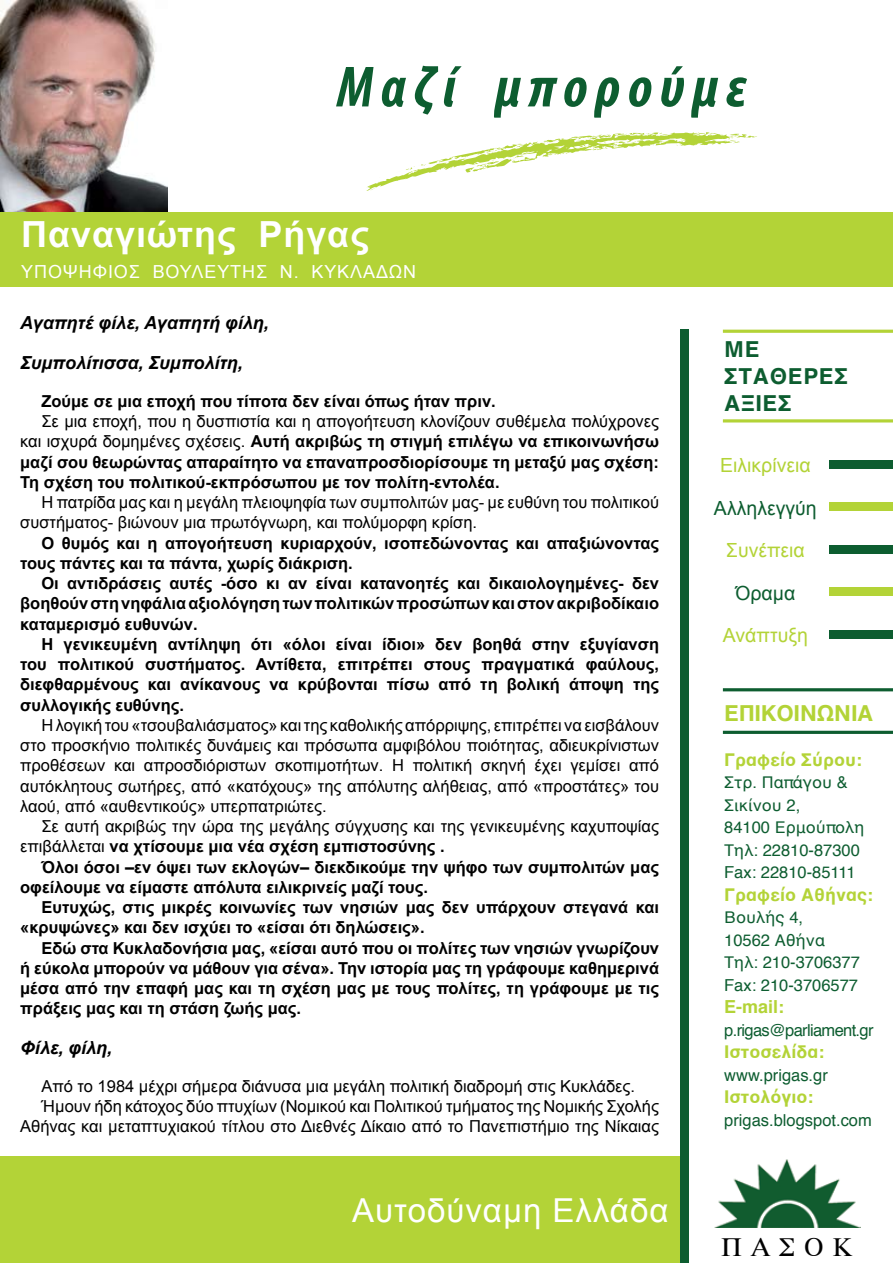
<style>
.page{position:relative;width:893px;height:1263px;background:#fff}
.page>*{position:absolute;margin:0;border:0;box-sizing:border-box;transform-origin:0 0}
.t1{font:italic 700 condensed 58.5px "Myriad Pro";letter-spacing:.13em;color:#0d5d30}
.t2{font:700 36px "Arial";letter-spacing:.025em;color:#fff}
.t3{font:33px "Arial";letter-spacing:.03em;color:#fff}
.t4{font:700 22.5px/27px "Helvetica";letter-spacing:.025em;color:#0d5d30}
.t5{font:700 22.5px "Helvetica";letter-spacing:-.02em;color:#b3d337}
.t6{font:19.5px "Arial";color:#b3d337}
.t7{font:19.5px "Arial";color:#0d5d30}
.t8{font:italic 700 18px/39.6px "Arial";color:#000}
.t9{font:700 18px "Helvetica";color:#b3d337}
.t10{font:18px "Arial";letter-spacing:.05em;color:#fff}
.t11{font:700 16.5px/20.2px "Arial";color:#000;text-align:justify}
.t12{font:16.5px/20.2px "Arial";color:#000}
.t13{font:16.5px/22.5px "Helvetica";color:#0d5d30}
.t14{font:16.5px "Helvetica";letter-spacing:-.04em;color:#0d5d30}
.s1{font-weight:400}
.s2{font-weight:700}
</style>
<div class="page">
<img style="left:0;top:0;width:167px;height:213px">
<img style="left:715px;top:1159px;width:145px;height:68px">
<svg style="left:366px;top:132px;width:391px;height:59px"></svg>
<div style="left:0;top:1157px;width:680px;height:106px;background:#b3d337"></div>
<div style="left:0;top:213px;width:893px;height:42px;background:#b3d337"></div>
<div style="left:0;top:255px;width:893px;height:32px;background:#b3d337"></div>
<div style="left:680px;top:330px;width:9px;height:933px;background:#0d5d30"></div>
<div style="left:829px;top:460px;width:64px;height:8px;background:#0d5d30"></div>
<div style="left:829px;top:502px;width:64px;height:9px;background:#b3d337"></div>
<div style="left:829px;top:587px;width:64px;height:9px;background:#b3d337"></div>
<div style="left:829px;top:630px;width:64px;height:8px;background:#0d5d30"></div>
<div style="left:829px;top:545px;width:64px;height:8px;background:#0d5d30"></div>
<hr style="left:723px;top:330px;width:170px;height:3px;background:#b3d337">
<hr style="left:723px;top:688px;width:170px;height:3px;background:#0d5d30">
<hr style="left:723px;top:419px;width:170px;height:3px;background:#b3d337">
<hr style="left:723px;top:731px;width:170px;height:3px;background:#0d5d30">
<h1 class="t1" style="left:337px;top:50px;width:411px">Μαζί μπορούμε</h1>
<h2 class="t2" style="left:21px;top:211px;width:349px">Παναγιώτης Ρήγας</h2>
<p class="t10" style="left:21px;top:260px;width:397px">ΥΠΟΨΗΦΙΟΣ ΒΟΥΛΕΥΤΗΣ Ν. ΚΥΚΛΑΔΩΝ</p>
<p class="t8" style="left:20px;top:304px;width:250px">Αγαπητέ φίλε, Αγαπητή φίλη,<br>Συμπολίτισσα, Συμπολίτη,</p>
<p class="t11" style="left:41px;top:392px;width:456px">Ζούμε σε μια εποχή που τίποτα δεν είναι όπως ήταν πριν.</p>
<p class="t11" style="left:20px;top:412px;width:640px;text-indent:21px"><span class="s1">Σε μια εποχή, που η δυσπιστία και η απογοήτευση κλονίζουν συθέμελα πολύχρονες και ισχυρά δομημένες σχέσεις.</span> Αυτή ακριβώς τη στιγμή επιλέγω να επικοινωνήσω μαζί σου θεωρώντας απαραίτητο να επαναπροσδιορίσουμε τη μεταξύ μας σχέση:<br>Τη σχέση του πολιτικού-εκπρόσωπου με τον πολίτη-εντολέα.</p>
<p class="t12" style="left:20px;top:492px;width:640px;text-indent:21px">Η πατρίδα μας και η μεγάλη πλειοψηφία των συμπολιτών μας- με ευθύνη του πολιτικού συστήματος- βιώνουν μια πρωτόγνωρη, και πολύμορφη κρίση.</p>
<p class="t11" style="left:20px;top:533px;width:640px;text-indent:21px">Ο θυμός και η απογοήτευση κυριαρχούν, ισοπεδώνοντας και απαξιώνοντας τους πάντες και τα πάντα, χωρίς διάκριση.</p>
<p class="t11" style="left:20px;top:574px;width:640px;text-indent:21px">Οι αντιδράσεις αυτές -όσο κι αν είναι κατανοητές και δικαιολογημένες- δεν βοηθούν στη νηφάλια αξιολόγηση των πολιτικών προσώπων και στον ακριβοδίκαιο καταμερισμό ευθυνών.</p>
<p class="t11" style="left:20px;top:635px;width:640px;text-indent:21px">Η γενικευμένη αντίληψη ότι «όλοι είναι ίδιοι» δεν βοηθά στην εξυγίανση του πολιτικού συστήματος. Αντίθετα, επιτρέπει στους πραγματικά φαύλους, διεφθαρμένους και ανίκανους να κρύβονται πίσω από τη βολική άποψη της συλλογικής ευθύνης.</p>
<p class="t12" style="left:20px;top:715px;width:640px;text-align:justify;text-indent:21px">Η λογική του «τσουβαλιάσματος» και της καθολικής απόρριψης, επιτρέπει να εισβάλουν στο προσκήνιο πολιτικές δυνάμεις και πρόσωπα αμφιβόλου ποιότητας, αδιευκρίνιστων προθέσεων και απροσδιόριστων σκοπιμοτήτων. Η πολιτική σκηνή έχει γεμίσει από αυτόκλητους σωτήρες, από «κατόχους» της απόλυτης αλήθειας, από «προστάτες» του λαού, από «αυθεντικούς» υπερπατριώτες.</p>
<p class="t12" style="left:20px;top:816px;width:640px;text-indent:21px">Σε αυτή ακριβώς την ώρα της μεγάλης σύγχυσης και της γενικευμένης καχυποψίας επιβάλλεται <span class="s2">να χτίσουμε μια νέα σχέση εμπιστοσύνης .</span></p>
<p class="t11" style="left:20px;top:857px;width:640px;text-indent:21px">Όλοι όσοι –εν όψει των εκλογών– διεκδικούμε την ψήφο των συμπολιτών μας οφείλουμε να είμαστε απόλυτα ειλικρινείς μαζί τους.</p>
<p class="t11" style="left:20px;top:898px;width:640px;text-indent:21px">Ευτυχώς, στις μικρές κοινωνίες των νησιών μας δεν υπάρχουν στεγανά και «κρυψώνες» και δεν ισχύει το «είσαι ότι δηλώσεις».</p>
<p class="t11" style="left:20px;top:938px;width:640px;text-indent:21px">Εδώ στα Κυκλαδονήσια μας, «είσαι αυτό που οι πολίτες των νησιών γνωρίζουν ή εύκολα μπορούν να μάθουν για σένα». Την ιστορία μας τη γράφουμε καθημερινά μέσα από την επαφή μας και τη σχέση μας με τους πολίτες, τη γράφουμε με τις πράξεις μας και τη στάση ζωής μας.</p>
<p class="t8" style="left:20px;top:1029px;width:94px">Φίλε, φίλη,</p>
<p class="t12" style="left:41px;top:1076px;width:595px">Από το 1984 μέχρι σήμερα διάνυσα μια μεγάλη πολιτική διαδρομή στις Κυκλάδες.</p>
<p class="t12" style="left:41px;top:1096px;width:619px">Ήμουν ήδη κάτοχος δύο πτυχίων (Νομικού και Πολιτικού τμήματος της Νομικής Σχολής</p>
<p class="t12" style="left:20px;top:1116px;width:640px">Αθήνας και μεταπτυχιακού τίτλου στο Διεθνές Δίκαιο από το Πανεπιστήμιο της Νίκαιας</p>
<h3 class="t3" style="left:352px;top:1188px;width:318px">Αυτοδύναμη Ελλάδα</h3>
<h3 class="t4" style="left:724px;top:336px;width:125px">ΜΕ<br>ΣΤΑΘΕΡΕΣ<br>ΑΞΙΕΣ</h3>
<p class="t6" style="left:720px;top:452px;width:92px">Ειλικρίνεια</p>
<p class="t7" style="left:714px;top:495px;width:104px">Αλληλεγγύη</p>
<p class="t6" style="left:726px;top:537px;width:80px">Συνέπεια</p>
<p class="t7" style="left:735px;top:580px;width:61px">Όραμα</p>
<p class="t6" style="left:723px;top:622px;width:87px">Ανάπτυξη</p>
<h3 class="t5" style="left:724px;top:695px;width:151px">ΕΠΙΚΟΙΝΩΝΙΑ</h3>
<p class="t9" style="left:724px;top:745px;width:140px">Γραφείο Σύρου:</p>
<p class="t13" style="left:724px;top:771px;width:142px">Στρ. Παπάγου &amp;<br>Σικίνου 2,<br>84100 Ερμούπολη<br>Τηλ: 22810-87300<br>Fax: 22810-85111</p>
<p class="t9" style="left:724px;top:880px;width:151px">Γραφείο Αθήνας:</p>
<p class="t13" style="left:724px;top:906px;width:137px">Βουλής 4,<br>10562 Αθήνα<br>Τηλ: 210-3706377<br>Fax: 210-3706577</p>
<p class="t9" style="left:724px;top:992px;width:62px">E-mail:</p>
<p class="t14" style="left:724px;top:1017px;width:151px">p.rigas@parliament.gr</p>
<p class="t9" style="left:724px;top:1037px;width:102px">Ιστοσελίδα:</p>
<p class="t13" style="left:724px;top:1064px;width:105px">www.prigas.gr</p>
<p class="t9" style="left:724px;top:1082px;width:91px">Ιστολόγιο:</p>
<p class="t13" style="left:724px;top:1109px;width:149px">prigas.blogspot.com</p>
</div>
